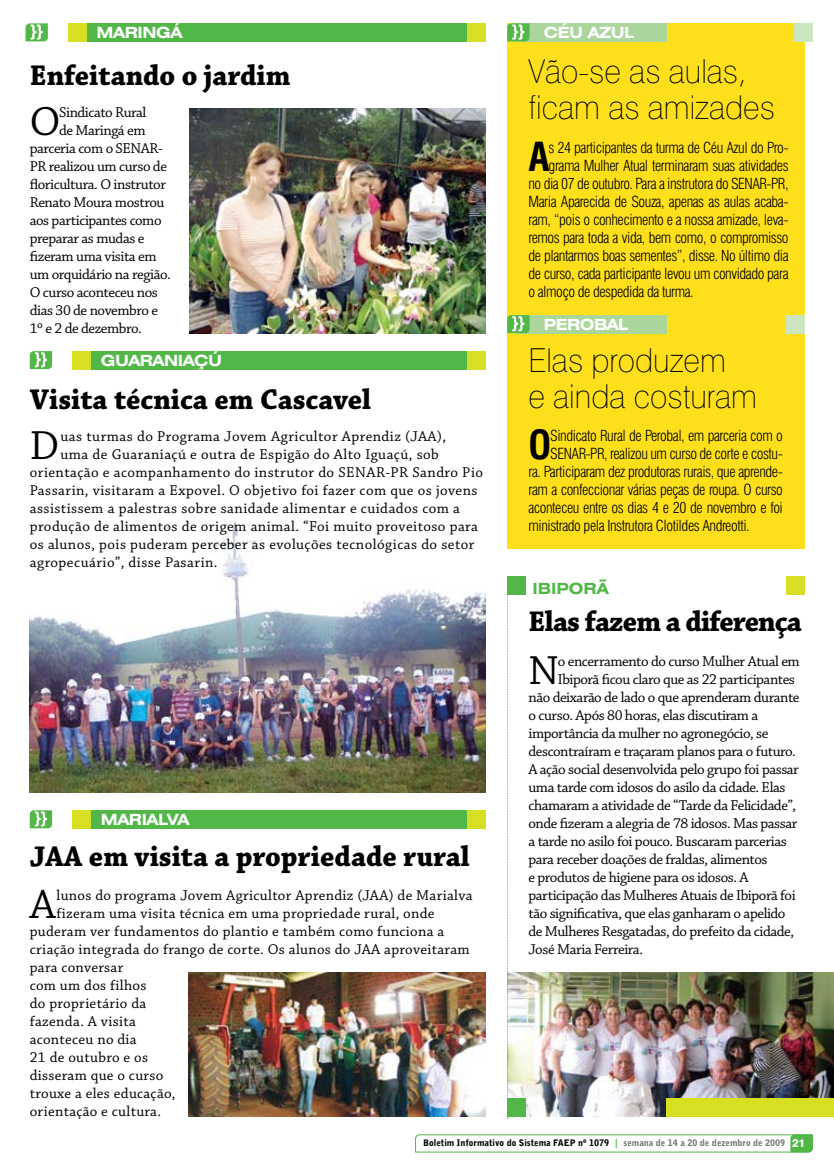
<style>
.page{position:relative;width:834px;height:1174px;background:#fff}
.page>*{position:absolute;margin:0;border:0;box-sizing:border-box;transform-origin:0 0}
.t1{font:42.75px "Chaparral Pro";color:#000}
.t2{font:700 condensed 39px "Swiss 721 BT";color:#000}
.t3{font:100 33px/36px "Swiss 721 BT";color:#000;scale:.96 1}
.t4{font:700 30px "Chaparral Pro";color:#000;scale:.96 1}
.t5{font:700 30px "Chaparral Pro";letter-spacing:-.03em;color:#000;scale:.96 1}
.t6{font:700 expanded 15.45px "Swiss 721 BT";letter-spacing:-.03em;color:#fff}
.t7{font:700 expanded 15.45px "Swiss 721 BT";color:#51b848}
.t8{font:15px "Chaparral Pro";letter-spacing:-.02em;color:#000}
.t9{font:300 condensed 15px "Swiss 721 BT";letter-spacing:-.03em;color:#000}
.t10{font:15px "Chaparral Pro";letter-spacing:.03em;color:#000}
.t11{font:15px "Chaparral Pro";letter-spacing:.02em;color:#000}
.t12{font:900 9px "Bell Gothic BT";color:#000}
.s1{font-family:"Bell Centennial BT Bold Listing";font-weight:400;color:#51b848}
.s2{color:#77787b}
.s3{font-family:"Swiss 721 BT";font-weight:800;font-size:11.25px;color:#fff}
</style>
<div class="page">
<svg style="left:415px;top:1134px;width:398px;height:18px"></svg>
<img style="left:30px;top:522px;width:456px;height:270px">
<img style="left:508px;top:972px;width:325px;height:144px">
<img style="left:189px;top:108px;width:297px;height:225px">
<div style="left:507px;top:25px;width:297px;height:524px;background:#fedf1c"></div>
<div style="left:68px;top:23px;width:418px;height:18px;background:#51b848"></div>
<div style="left:68px;top:23px;width:18px;height:18px;background:#d7df23"></div>
<svg style="left:26px;top:23px;width:22px;height:18px"></svg>
<div style="left:468px;top:23px;width:18px;height:18px;background:#d7df23"></div>
<div style="left:507px;top:23px;width:297px;height:375px;background:#fedf1c"></div>
<div style="left:515px;top:23px;width:151px;height:18px;background:#abd69b"></div>
<svg style="left:507px;top:23px;width:22px;height:18px"></svg>
<div style="left:794px;top:23px;width:18px;height:18px;background:#cbe5c0"></div>
<div style="left:72px;top:810px;width:414px;height:18px;background:#51b848"></div>
<div style="left:72px;top:810px;width:18px;height:18px;background:#d7df23"></div>
<svg style="left:30px;top:810px;width:22px;height:18px"></svg>
<div style="left:468px;top:810px;width:18px;height:18px;background:#d7df23"></div>
<div style="left:666px;top:1098px;width:167px;height:18px;background:#d7df23"></div>
<div style="left:507px;top:1098px;width:18px;height:18px;background:#51b848"></div>
<svg style="left:507px;top:594px;width:1px;height:524px"></svg>
<div style="left:786px;top:576px;width:18px;height:18px;background:#d7df23"></div>
<div style="left:507px;top:576px;width:18px;height:18px;background:#51b848"></div>
<img style="left:189px;top:972px;width:297px;height:144px">
<div style="left:515px;top:315px;width:151px;height:18px;background:#abd69b"></div>
<svg style="left:507px;top:315px;width:22px;height:18px"></svg>
<div style="left:786px;top:315px;width:18px;height:18px;background:#cbe5c0"></div>
<div style="left:72px;top:351px;width:414px;height:18px;background:#51b848"></div>
<div style="left:72px;top:351px;width:18px;height:18px;background:#d7df23"></div>
<svg style="left:30px;top:351px;width:22px;height:18px"></svg>
<div style="left:468px;top:351px;width:18px;height:18px;background:#d7df23"></div>
<p class="t6" style="left:97px;top:23px;width:87px">MARINGÁ</p>
<p class="t6" style="left:543px;top:23px;width:92px">CÉU AZUL</p>
<h3 class="t4" style="left:30px;top:58px;width:273px">Enfeitando o jardim</h3>
<h1 class="t1" style="left:30px;top:98px;width:32px">O</h1>
<p class="t8" style="left:59px;top:104px;width:89px">Sindicato Rural</p>
<p class="t8" style="left:59px;top:122px;width:88px">de Maringá em</p>
<p class="t8" style="left:30px;top:140px;width:135px">parceria com o SENAR-</p>
<p class="t8" style="left:30px;top:158px;width:139px">PR realizou um curso de</p>
<p class="t8" style="left:30px;top:176px;width:138px">floricultura. O instrutor</p>
<p class="t8" style="left:30px;top:194px;width:136px">Renato Moura mostrou</p>
<p class="t8" style="left:30px;top:212px;width:133px">aos participantes como</p>
<p class="t8" style="left:30px;top:230px;width:116px">preparar as mudas e</p>
<p class="t8" style="left:30px;top:248px;width:128px">fizeram uma visita em</p>
<p class="t8" style="left:30px;top:266px;width:142px">um orquidário na região.</p>
<p class="t8" style="left:30px;top:284px;width:130px">O curso aconteceu nos</p>
<p class="t8" style="left:30px;top:302px;width:130px">dias 30 de novembro e</p>
<p class="t8" style="left:30px;top:320px;width:113px">1º e 2 de dezembro.</p>
<p class="t6" style="left:101px;top:351px;width:123px">GUARANIAÇÚ</p>
<h3 class="t4" style="left:30px;top:382px;width:357px">Visita técnica em Cascavel</h3>
<h1 class="t1" style="left:30px;top:422px;width:31px">D</h1>
<p class="t10" style="left:61px;top:428px;width:387px">uas turmas do Programa Jovem Agricultor Aprendiz (JAA),</p>
<p class="t10" style="left:61px;top:446px;width:380px">uma de Guaraniaçú e outra de Espigão do Alto Iguaçú, sob</p>
<p class="t10" style="left:30px;top:464px;width:454px">orientação e acompanhamento do instrutor do SENAR-PR Sandro Pio</p>
<p class="t10" style="left:30px;top:482px;width:449px">Passarin, visitaram a Expovel. O objetivo foi fazer com que os jovens</p>
<p class="t10" style="left:30px;top:500px;width:432px">assistissem a palestras sobre sanidade alimentar e cuidados com a</p>
<p class="t10" style="left:30px;top:518px;width:449px">produção de alimentos de origem animal. “Foi muito proveitoso para</p>
<p class="t10" style="left:30px;top:536px;width:446px">os alunos, pois puderam perceber as evoluções tecnológicas do setor</p>
<p class="t10" style="left:30px;top:554px;width:189px">agropecuário”, disse Pasarin.</p>
<p class="t6" style="left:101px;top:810px;width:90px">MARIALVA</p>
<h3 class="t4" style="left:30px;top:838px;width:460px">JAA em visita a propriedade rural</h3>
<h1 class="t1" style="left:30px;top:881px;width:27px">A</h1>
<p class="t11" style="left:56px;top:887px;width:417px">lunos do programa Jovem Agricultor Aprendiz (JAA) de Marialva</p>
<p class="t11" style="left:56px;top:905px;width:379px">fizeram uma visita técnica em uma propriedade rural, onde</p>
<p class="t11" style="left:30px;top:923px;width:416px">puderam ver fundamentos do plantio e também como funciona a</p>
<p class="t11" style="left:30px;top:941px;width:441px">criação integrada do frango de corte. Os alunos do JAA aproveitaram</p>
<p class="t11" style="left:30px;top:959px;width:95px">para conversar</p>
<p class="t11" style="left:30px;top:977px;width:118px">com um dos filhos</p>
<p class="t11" style="left:30px;top:995px;width:118px">do proprietário da</p>
<p class="t11" style="left:30px;top:1013px;width:107px">fazenda. A visita</p>
<p class="t11" style="left:30px;top:1031px;width:108px">aconteceu no dia</p>
<p class="t11" style="left:30px;top:1049px;width:120px">21 de outubro e os</p>
<p class="t11" style="left:30px;top:1067px;width:135px">disseram que o curso</p>
<p class="t11" style="left:30px;top:1085px;width:147px">trouxe a eles educação,</p>
<p class="t11" style="left:30px;top:1103px;width:133px">orientação e cultura.</p>
<h3 class="t3" style="left:528px;top:53px;width:258px">Vão-se as aulas, ficam as amizades</h3>
<h2 class="t2" style="left:528px;top:133px;width:23px">A</h2>
<p class="t9" style="left:548px;top:139px;width:241px">s 24 participantes da turma de Céu Azul do Pro-</p>
<p class="t9" style="left:548px;top:157px;width:241px">grama Mulher Atual terminaram suas atividades</p>
<p class="t9" style="left:528px;top:175px;width:262px">no dia 07 de outubro. Para a instrutora do SENAR-PR,</p>
<p class="t9" style="left:528px;top:193px;width:261px">Maria Aparecida de Souza, apenas as aulas acaba-</p>
<p class="t9" style="left:528px;top:211px;width:261px">ram, “pois o conhecimento e a nossa amizade, leva-</p>
<p class="t9" style="left:528px;top:229px;width:261px">remos para toda a vida, bem como, o compromisso</p>
<p class="t9" style="left:528px;top:247px;width:261px">de plantarmos boas sementes”, disse. No último dia</p>
<p class="t9" style="left:528px;top:265px;width:261px">de curso, cada participante levou um convidado para</p>
<p class="t9" style="left:528px;top:283px;width:167px">o almoço de despedida da turma.</p>
<p class="t6" style="left:543px;top:315px;width:86px">PEROBAL</p>
<h3 class="t3" style="left:528px;top:341px;width:240px">Elas produzem<br>e ainda costuram</h3>
<h2 class="t2" style="left:528px;top:421px;width:21px">O</h2>
<p class="t9" style="left:550px;top:427px;width:234px">Sindicato Rural de Perobal, em parceria com o</p>
<p class="t9" style="left:550px;top:445px;width:234px">SENAR-PR, realizou um curso de corte e costu-</p>
<p class="t9" style="left:528px;top:463px;width:256px">ra. Participaram dez produtoras rurais, que aprende-</p>
<p class="t9" style="left:528px;top:481px;width:256px">ram a confeccionar várias peças de roupa. O curso</p>
<p class="t9" style="left:528px;top:499px;width:256px">aconteceu entre os dias 4 e 20 de novembro e foi</p>
<p class="t9" style="left:528px;top:517px;width:223px">ministrado pela Instrutora Clotildes Andreotti.</p>
<p class="t7" style="left:532px;top:579px;width:78px">I BIPORÃ</p>
<h3 class="t5" style="left:528px;top:604px;width:286px">Elas fazem a diferença</h3>
<h1 class="t1" style="left:528px;top:647px;width:32px">N</h1>
<p class="t8" style="left:557px;top:653px;width:243px">o encerramento do curso Mulher Atual em</p>
<p class="t8" style="left:557px;top:671px;width:239px">Ibiporã ficou claro que as 22 participantes</p>
<p class="t8" style="left:528px;top:689px;width:272px">não deixarão de lado o que aprenderam durante</p>
<p class="t8" style="left:528px;top:707px;width:231px">o curso. Após 80 horas, elas discutiram a</p>
<p class="t8" style="left:528px;top:725px;width:241px">importância da mulher no agronegócio, se</p>
<p class="t8" style="left:528px;top:743px;width:269px">descontraíram e traçaram planos para o futuro.</p>
<p class="t8" style="left:528px;top:761px;width:272px">A ação social desenvolvida pelo grupo foi passar</p>
<p class="t8" style="left:528px;top:779px;width:258px">uma tarde com idosos do asilo da cidade. Elas</p>
<p class="t8" style="left:528px;top:797px;width:269px">chamaram a atividade de “Tarde da Felicidade”,</p>
<p class="t8" style="left:528px;top:815px;width:270px">onde fizeram a alegria de 78 idosos. Mas passar</p>
<p class="t8" style="left:528px;top:833px;width:260px">a tarde no asilo foi pouco. Buscaram parcerias</p>
<p class="t8" style="left:528px;top:851px;width:240px">para receber doações de fraldas, alimentos</p>
<p class="t8" style="left:528px;top:869px;width:222px">e produtos de higiene para os idosos. A</p>
<p class="t8" style="left:528px;top:887px;width:269px">participação das Mulheres Atuais de Ibiporã foi</p>
<p class="t8" style="left:528px;top:905px;width:258px">tão significativa, que elas ganharam o apelido</p>
<p class="t8" style="left:528px;top:923px;width:267px">de Mulheres Resgatadas, do prefeito da cidade,</p>
<p class="t8" style="left:528px;top:941px;width:116px">José Maria Ferreira.</p>
<p class="t12" style="left:423px;top:1137px;width:383px">Boletim Informativo do Sistema FAEP nº 1079 <span class="s1">|</span> <span class="s2">semana de 14 a 20 de dezembro de 2009</span> <span class="s3">21</span></p>
</div>
